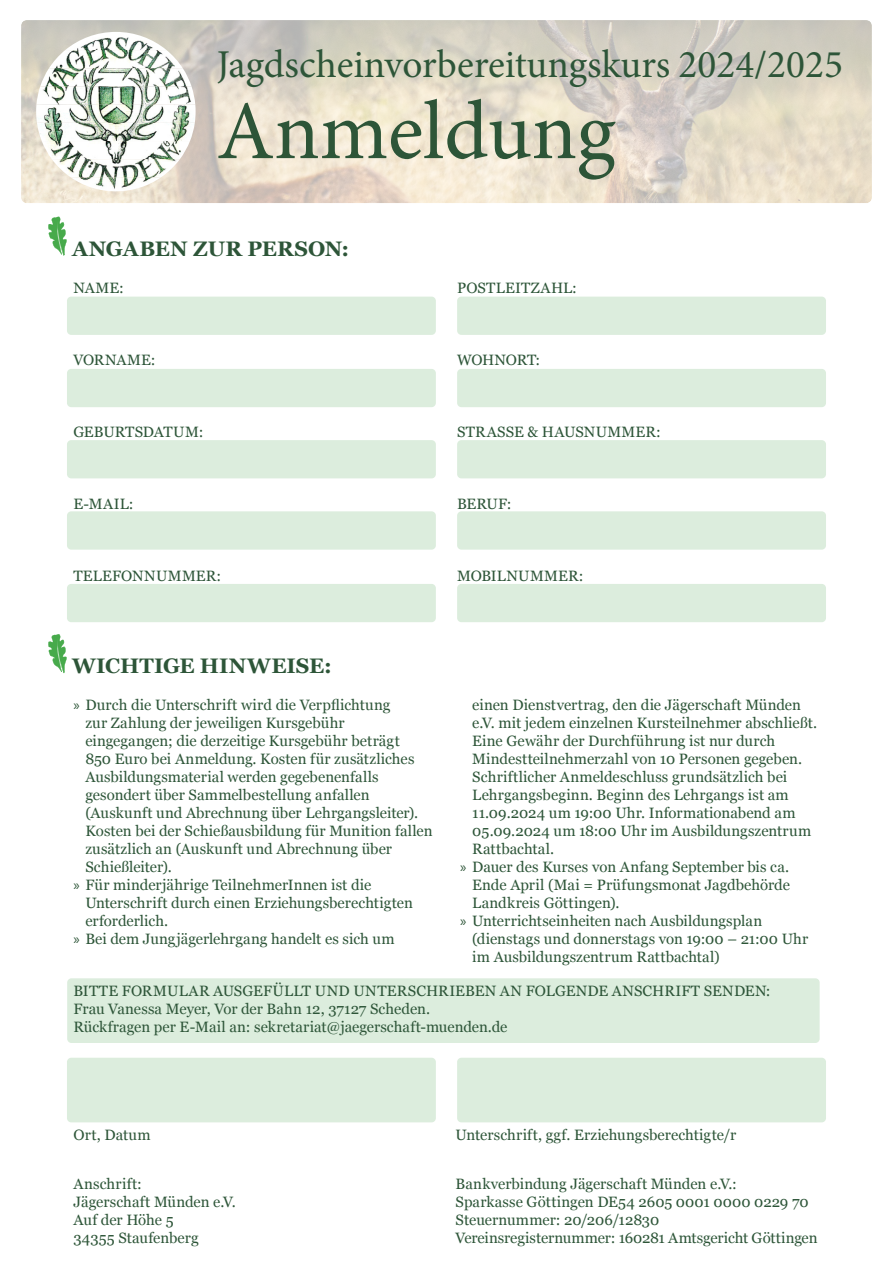
<style>
.page{position:relative;width:893px;height:1263px;background:#fff}
.page>*{position:absolute;margin:0;border:0;box-sizing:border-box;transform-origin:0 0}
.t1{font:83.55px "Minion Pro";letter-spacing:-.005em;color:#2d5538}
.t2{font:39.45px "Minion Pro";color:#2d5538}
.t3{font:700 21px "Georgia";color:#2d5538}
.t4{font:15px/18px "Georgia";letter-spacing:.005em;color:#2d5538}
.t5{font:15px "Georgia";letter-spacing:-.015em;color:#2d5538}
.t6{font:15px "Georgia";letter-spacing:-.02em;color:#2d5538}
.s1{font-family:"Myriad Pro"}
</style>
<div class="page">
<img style="left:22px;top:21px;width:849px;height:181px">
<div style="left:15px;top:14px;width:863px;height:195px;border:6px solid #fff;border-radius:9px"></div>
<svg style="left:48px;top:216px;width:19px;height:40px"></svg>
<svg style="left:48px;top:634px;width:19px;height:39px"></svg>
<div style="left:67px;top:978px;width:753px;height:65px;background:#dceddd;border-radius:4px"></div>
<div style="left:67px;top:297px;width:369px;height:38px;background:#dceddd;border-radius:4px"></div>
<div style="left:67px;top:369px;width:369px;height:38px;background:#dceddd;border-radius:4px"></div>
<div style="left:67px;top:440px;width:369px;height:38px;background:#dceddd;border-radius:4px"></div>
<div style="left:67px;top:511px;width:369px;height:39px;background:#dceddd;border-radius:4px"></div>
<div style="left:67px;top:584px;width:369px;height:38px;background:#dceddd;border-radius:4px"></div>
<div style="left:67px;top:1058px;width:369px;height:64px;background:#dceddd;border-radius:4px"></div>
<div style="left:457px;top:297px;width:369px;height:38px;background:#dceddd;border-radius:4px"></div>
<div style="left:457px;top:369px;width:369px;height:38px;background:#dceddd;border-radius:4px"></div>
<div style="left:457px;top:440px;width:369px;height:38px;background:#dceddd;border-radius:4px"></div>
<div style="left:457px;top:511px;width:369px;height:39px;background:#dceddd;border-radius:4px"></div>
<div style="left:457px;top:584px;width:369px;height:38px;background:#dceddd;border-radius:4px"></div>
<div style="left:457px;top:1058px;width:369px;height:64px;background:#dceddd;border-radius:4px"></div>
<img style="left:65px;top:32px;width:102px;height:18px">
<img style="left:49px;top:50px;width:134px;height:18px">
<img style="left:40px;top:68px;width:152px;height:18px">
<img style="left:36px;top:86px;width:160px;height:55px">
<img style="left:42px;top:141px;width:148px;height:18px">
<img style="left:52px;top:159px;width:128px;height:18px">
<img style="left:71px;top:177px;width:90px;height:14px">
<h2 class="t2" style="left:217px;top:38px;width:628px">Jagdscheinvorbereitungskurs 2024/2025</h2>
<h1 class="t1" style="left:217px;top:75px;width:400px">Anmeldung</h1>
<h3 class="t3" style="left:72px;top:233px;width:279px">ANGABEN ZUR PERSON:</h3>
<p class="t4" style="left:73px;top:278px;width:52px">NAME:</p>
<p class="t4" style="left:457px;top:278px;width:121px">POSTLEITZAHL:</p>
<p class="t4" style="left:73px;top:350px;width:84px">VORNAME:</p>
<p class="t6" style="left:457px;top:348px;width:84px">WOHNORT:</p>
<p class="t5" style="left:73px;top:420px;width:131px">GEBURTSDATUM:</p>
<p class="t4" style="left:457px;top:422px;width:205px">STRASSE &amp; HAUSNUMMER:</p>
<p class="t4" style="left:73px;top:494px;width:62px">E-MAIL:</p>
<p class="t4" style="left:457px;top:494px;width:56px">BERUF:</p>
<p class="t4" style="left:73px;top:566px;width:149px">TELEFONNUMMER:</p>
<p class="t4" style="left:457px;top:566px;width:128px">MOBILNUMMER:</p>
<h3 class="t3" style="left:72px;top:650px;width:261px">WICHTIGE HINWEISE:</h3>
<p class="t4" style="left:73px;top:695px;width:319px"><span class="s1">»</span> Durch die Unterschrift wird die Verpflichtung</p>
<p class="t4" style="left:85px;top:713px;width:261px">zur Zahlung der jeweiligen Kursgebühr</p>
<p class="t4" style="left:85px;top:731px;width:316px">eingegangen; die derzeitige Kursgebühr beträgt</p>
<p class="t4" style="left:85px;top:749px;width:331px">850 Euro bei Anmeldung. Kosten für zusätzliches</p>
<p class="t4" style="left:85px;top:767px;width:295px">Ausbildungsmaterial werden gegebenenfalls</p>
<p class="t4" style="left:85px;top:785px;width:286px">gesondert über Sammelbestellung anfallen</p>
<p class="t4" style="left:85px;top:803px;width:334px">(Auskunft und Abrechnung über Lehrgangsleiter).</p>
<p class="t4" style="left:85px;top:821px;width:349px">Kosten bei der Schießausbildung für Munition fallen</p>
<p class="t4" style="left:85px;top:839px;width:308px">zusätzlich an (Auskunft und Abrechnung über</p>
<p class="t4" style="left:85px;top:857px;width:88px">Schießleiter).</p>
<p class="t4" style="left:73px;top:875px;width:300px"><span class="s1">»</span> Für minderjährige TeilnehmerInnen ist die</p>
<p class="t4" style="left:85px;top:893px;width:329px">Unterschrift durch einen Erziehungsberechtigten</p>
<p class="t4" style="left:85px;top:911px;width:84px">erforderlich.</p>
<p class="t4" style="left:73px;top:929px;width:323px"><span class="s1">»</span> Bei dem Jungjägerlehrgang handelt es sich um</p>
<p class="t4" style="left:472px;top:695px;width:330px">einen Dienstvertrag, den die Jägerschaft Münden</p>
<p class="t4" style="left:472px;top:713px;width:346px">e.V. mit jedem einzelnen Kursteilnehmer abschließt.</p>
<p class="t4" style="left:472px;top:731px;width:304px">Eine Gewähr der Durchführung ist nur durch</p>
<p class="t4" style="left:472px;top:749px;width:331px">Mindestteilnehmerzahl von 10 Personen gegeben.</p>
<p class="t4" style="left:472px;top:767px;width:317px">Schriftlicher Anmeldeschluss grundsätzlich bei</p>
<p class="t4" style="left:472px;top:785px;width:318px">Lehrgangsbeginn. Beginn des Lehrgangs ist am</p>
<p class="t4" style="left:472px;top:803px;width:325px">11.09.2024 um 19:00 Uhr. Informationabend am</p>
<p class="t4" style="left:472px;top:821px;width:340px">05.09.2024 um 18:00 Uhr im Ausbildungszentrum</p>
<p class="t4" style="left:472px;top:839px;width:83px">Rattbachtal.</p>
<p class="t4" style="left:460px;top:857px;width:330px"><span class="s1">»</span> Dauer des Kurses von Anfang September bis ca.</p>
<p class="t4" style="left:472px;top:875px;width:319px">Ende April (Mai = Prüfungsmonat Jagdbehörde</p>
<p class="t4" style="left:472px;top:893px;width:149px">Landkreis Göttingen).</p>
<p class="t4" style="left:460px;top:911px;width:303px"><span class="s1">»</span> Unterrichtseinheiten nach Ausbildungsplan</p>
<p class="t4" style="left:472px;top:929px;width:337px">(dienstags und donnerstags von 19:00 – 21:00 Uhr</p>
<p class="t4" style="left:472px;top:947px;width:249px">im Ausbildungszentrum Rattbachtal)</p>
<p class="t4" style="left:73px;top:981px;width:699px">BITTE FORMULAR AUSGEFÜLLT UND UNTERSCHRIEBEN AN FOLGENDE ANSCHRIFT SENDEN:<br>Frau Vanessa Meyer, Vor der Bahn 12, 37127 Scheden.<br>Rückfragen per E-Mail an: sekretariat@jaegerschaft-muenden.de</p>
<p class="t4" style="left:74px;top:1125px;width:79px">Ort, Datum</p>
<p class="t4" style="left:456px;top:1125px;width:282px">Unterschrift, ggf. Erziehungsberechtigte/r</p>
<p class="t4" style="left:74px;top:1174px;width:164px">Anschrift:<br>Jägerschaft Münden e.V.<br>Auf der Höhe 5<br>34355 Staufenberg</p>
<p class="t4" style="left:456px;top:1174px;width:363px">Bankverbindung Jägerschaft Münden e.V.:<br>Sparkasse Göttingen DE54 2605 0001 0000 0229 70<br>Steuernummer: 20/206/12830<br>Vereinsregisternummer: 160281 Amtsgericht Göttingen</p>
</div>
